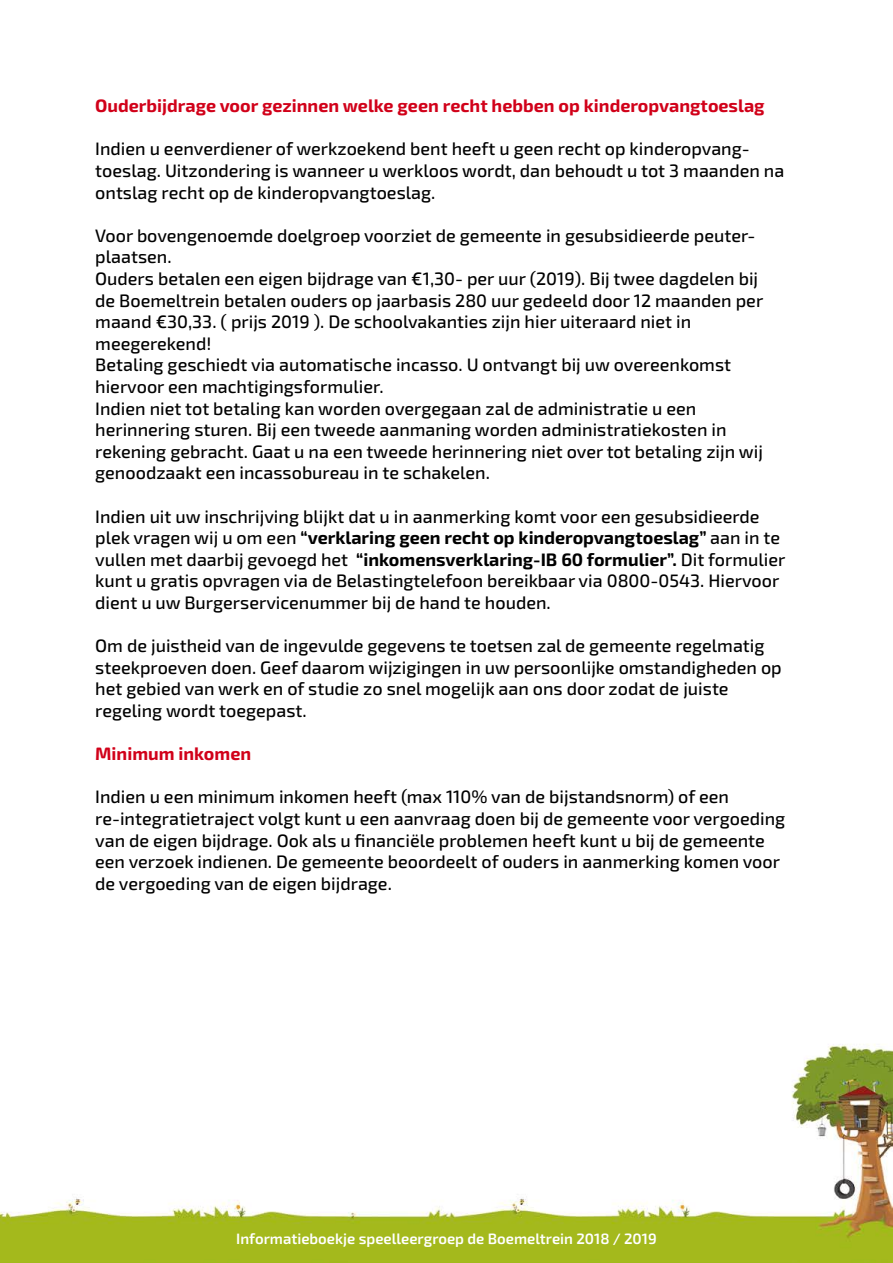
<style>
.page{position:relative;width:893px;height:1263px;background:#fff}
.page>*{position:absolute;margin:0;border:0;box-sizing:border-box;transform-origin:0 0}
.t1{font:500 18px/21.6px "Exo 2";color:#000}
.t2{font:700 18px "Exo 2";color:#d10019}
.t3{font:600 15px "Exo 2";color:#fff}
.s1{font-weight:700}
</style>
<div class="page">
<img style="left:0;top:1044px;width:893px;height:219px">
<p class="t2" style="left:95px;top:92px;width:671px">Ouderbijdrage voor gezinnen welke geen recht hebben op kinderopvangtoeslag</p>
<p class="t1" style="left:95px;top:138px;width:691px">Indien u eenverdiener of werkzoekend bent heeft u geen recht op kinderopvang&shy;toeslag. Uitzondering is wanneer u werkloos wordt, dan behoudt u tot 3 maanden na ontslag recht op de kinderopvangtoeslag.</p>
<p class="t1" style="left:95px;top:224px;width:669px">Voor bovengenoemde doelgroep voorziet de gemeente in gesubsidieerde peuter&shy;plaatsen.<br>Ouders betalen een eigen bijdrage van €1,30- per uur (2019). Bij twee dagdelen bij de Boemeltrein betalen ouders op jaarbasis 280 uur gedeeld door 12 maanden per maand €30,33. ( prijs 2019 ). De schoolvakanties zijn hier uiteraard niet in meegerekend!<br>Betaling geschiedt via automatische incasso. U ontvangt bij uw overeenkomst hiervoor een machtigingsformulier.<br>Indien niet tot betaling kan worden overgegaan zal de administratie u een herinnering sturen. Bij een tweede aanmaning worden administratiekosten in rekening gebracht. Gaat u na een tweede herinnering niet over tot betaling zijn wij genoodzaakt een incassobureau in te schakelen.</p>
<p class="t1" style="left:95px;top:505px;width:692px">Indien uit uw inschrijving blijkt dat u in aanmerking komt voor een gesubsidieerde plek vragen wij u om een <span class="s1">“verklaring geen recht op kinderopvangtoeslag”</span> aan in te vullen met daarbij gevoegd het <span class="s1">“inkomensverklaring-IB 60 formulier”.</span> Dit formulier kunt u gratis opvragen via de Belastingtelefoon bereikbaar via 0800-0543. Hiervoor dient u uw Burgerservicenummer bij de hand te houden.</p>
<p class="t1" style="left:95px;top:634px;width:688px">Om de juistheid van de ingevulde gegevens te toetsen zal de gemeente regelmatig steekproeven doen. Geef daarom wijzigingen in uw persoonlijke omstandigheden op het gebied van werk en of studie zo snel mogelijk aan ons door zodat de juiste regeling wordt toegepast.</p>
<p class="t2" style="left:95px;top:740px;width:157px">Minimum inkomen</p>
<p class="t1" style="left:95px;top:786px;width:692px">Indien u een minimum inkomen heeft (max 110% van de bijstandsnorm) of een re-integratietraject volgt kunt u een aanvraag doen bij de gemeente voor vergoeding van de eigen bijdrage. Ook als u financiële problemen heeft kunt u bij de gemeente een verzoek indienen. De gemeente beoordeelt of ouders in aanmerking komen voor de vergoeding van de eigen bijdrage.</p>
<p class="t3" style="left:236px;top:1228px;width:422px">Informatieboekje speelleergroep de Boemeltrein 2018 / 2019</p>
</div>
